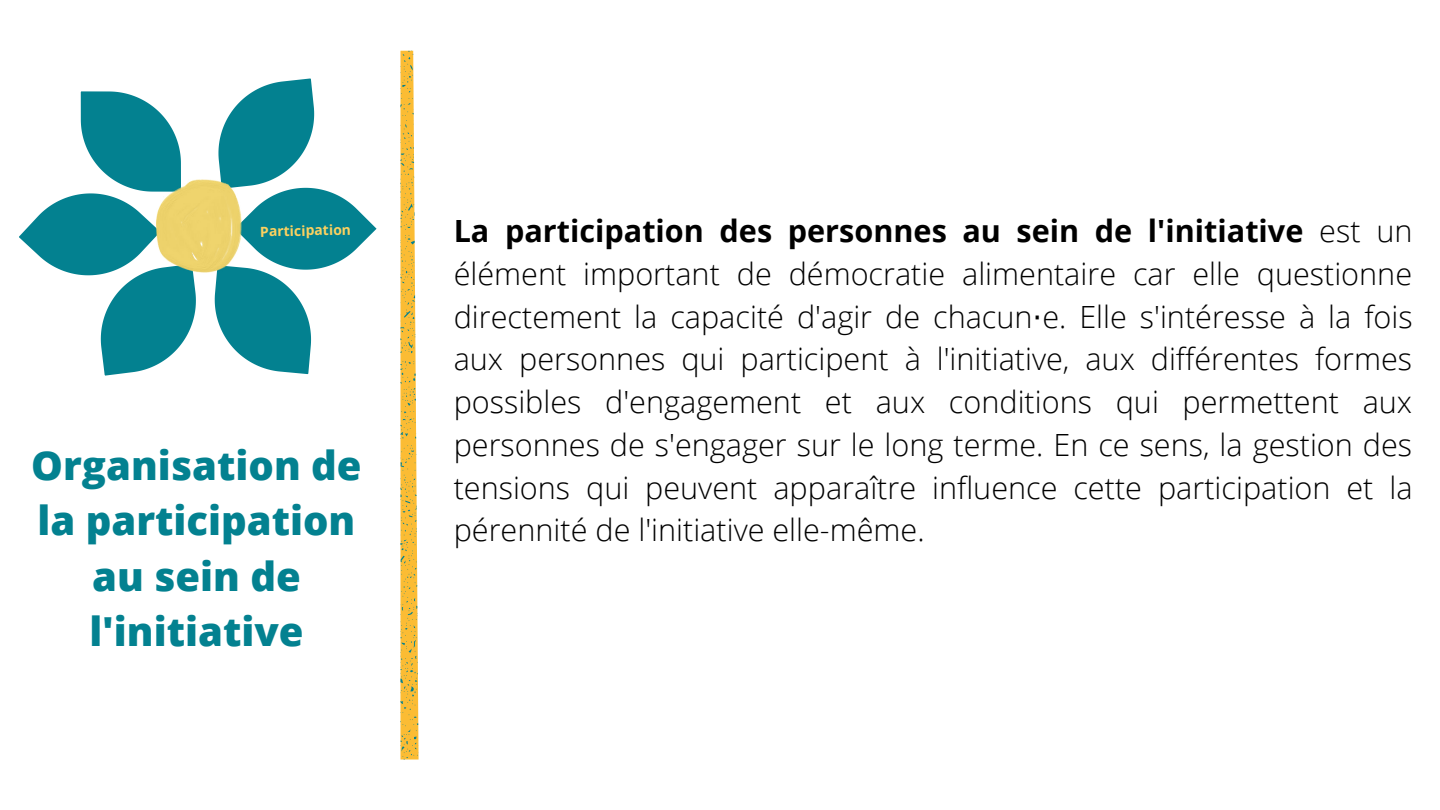
<style>
.page{position:relative;width:1440px;height:810px;background:#fff}
.page>*{position:absolute;margin:0;border:0;box-sizing:border-box;transform-origin:0 0}
.t1{font:800 40px/55.5px "Open Sans";color:#038190;text-align:center}
.t2{font:300 30.6px/42.8px "Open Sans";color:#000;text-align:justify}
.t3{font:700 14px "Open Sans";color:#fbd160}
.s1{font-weight:700}
.s2{font-family:"DejaVu Sans";font-weight:400}
</style>
<div class="page">
<svg style="left:400px;top:51px;width:18px;height:709px;background:#f0c355"></svg>
<svg style="left:19px;top:91px;width:177px;height:285px"></svg>
<svg style="left:215px;top:78px;width:162px;height:296px"></svg>
<img style="left:157px;top:179px;width:85px;height:93px">
<p class="t3" style="left:260px;top:221px;width:92px;rotate:-1deg">Participation</p>
<h1 class="t1" style="left:31px;top:436px;width:332px">Organisation de la participation au sein de l'initiative</h1>
<p class="t2" style="left:454px;top:209px;width:960px"><span class="s1">La participation des personnes au sein de l'initiative</span> est un élément important de démocratie alimentaire car elle questionne directement la capacité d'agir de chacun<span class="s2">⋅</span>e. Elle s'intéresse à la fois aux personnes qui participent à l'initiative, aux différentes formes possibles d'engagement et aux conditions qui permettent aux personnes de s'engager sur le long terme. En ce sens, la gestion des tensions qui peuvent apparaître influence cette participation et la pérennité de l'initiative elle-même.</p>
</div>
